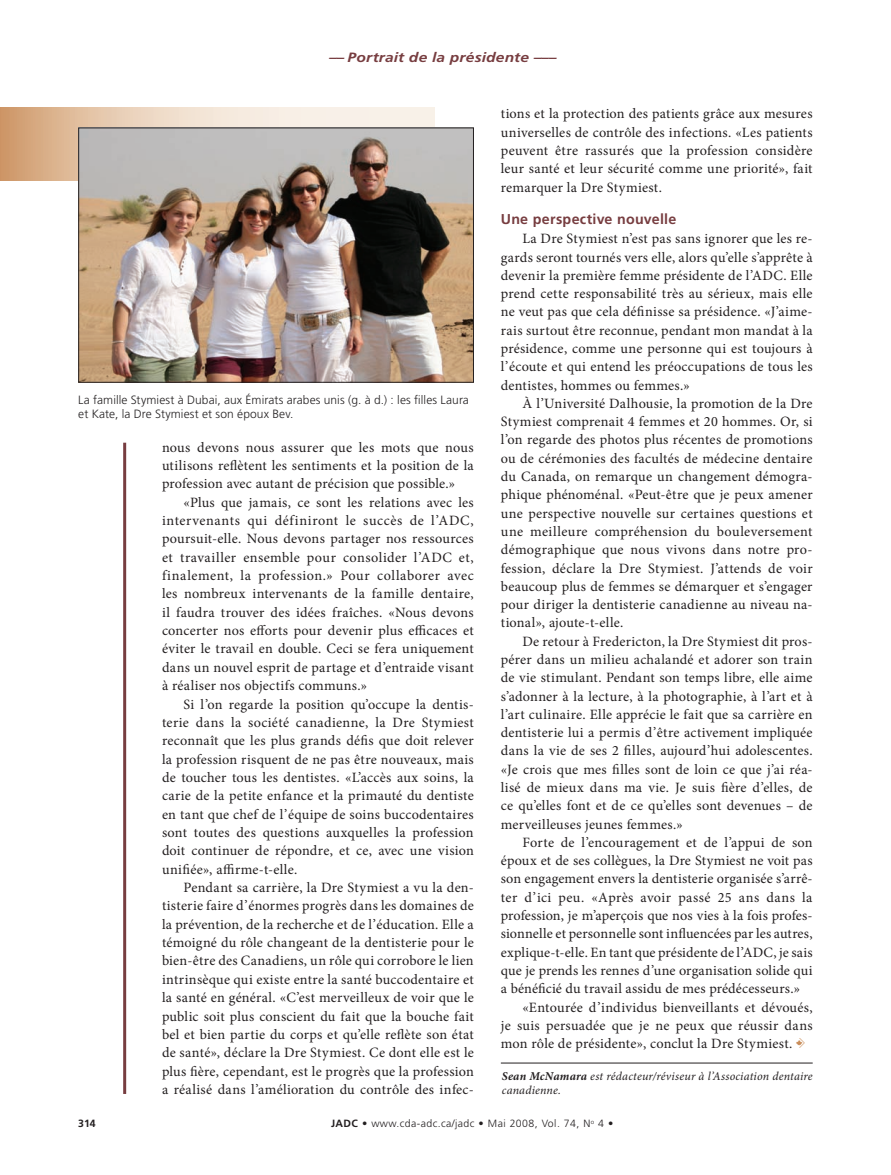
<style>
.page{position:relative;width:891px;height:1175px;background:#fff}
.page>*{position:absolute;margin:0;border:0;box-sizing:border-box;transform-origin:0 0}
.t1{font:14.25px/18.3px "Minion Pro";letter-spacing:.015em;color:#231f20;text-align:justify}
.t2{font:700 14.25px "Frutiger LT Std";letter-spacing:.015em;color:#773d40}
.t3{font:italic 700 13.5px "Frutiger LT Std";letter-spacing:.01em;color:#773d40;scale:1.15 1}
.t4{font:300 12px/14.4px "Frutiger LT Std";letter-spacing:.005em;color:#262324}
.t5{font:italic 12px/13.8px "Minion Pro";letter-spacing:.015em;color:#231f20}
.t6{font:300 10.5px "Frutiger LT Std";letter-spacing:.04em;color:#231f20}
.t7{font:700 10.5px "Frutiger LT Std";color:#231f20}
.s1{font-family:"CDA";color:#c98c58}
.s2{font-weight:700}
</style>
<div class="page">
<hr style="left:501px;top:1062px;width:312px;height:1px;background:#231f20">
<hr style="left:123px;top:442px;width:3px;height:652px;background:#773d40">
<svg style="left:0;top:107px;width:435px;height:73px;background:#e2c7ae"></svg>
<img style="left:80px;top:130px;width:392px;height:250px">
<div style="left:78px;top:128px;width:396px;height:254px;border:1px solid #231f20"></div>
<p class="t3" style="left:329px;top:50px;width:199px">–– Portrait de la présidente –––</p>
<p class="t4" style="left:78px;top:392px;width:392px">La famille Stymiest à Dubai, aux Émirats arabes unis (g. à d.) : les filles Laura et Kate, la Dre Stymiest et son époux Bev.</p>
<p class="t1" style="left:162px;top:438px;width:313px">nous devons nous assurer que les mots que nous utilisons reflètent les sentiments et la position de la profession avec autant de précision que possible.»</p>
<p class="t1" style="left:162px;top:493px;width:313px;text-indent:22px">«Plus que jamais, ce sont les relations avec les intervenants qui définiront le succès de l’ADC, poursuit-elle. Nous devons partager nos ressources et travailler ensemble pour consolider l’ADC et, finalement, la profession.» Pour collaborer avec les nombreux intervenants de la famille dentaire, il faudra trouver des idées fraîches. «Nous devons concerter nos efforts pour devenir plus efficaces et éviter le travail en double. Ceci se fera uniquement dans un nouvel esprit de partage et d’entraide visant à réaliser nos objectifs communs.»</p>
<p class="t1" style="left:162px;top:695px;width:313px;text-indent:22px">Si l’on regarde la position qu’occupe la dentis&shy;terie dans la société canadienne, la Dre Stymiest reconnaît que les plus grands défis que doit relever la profession risquent de ne pas être nouveaux, mais de toucher tous les dentistes. «L’accès aux soins, la carie de la petite enfance et la primauté du dentiste en tant que chef de l’équipe de soins buccodentaires sont toutes des questions auxquelles la profession doit continuer de répondre, et ce, avec une vision unifiée», affirme-t-elle.</p>
<p class="t1" style="left:162px;top:878px;width:313px;text-indent:22px">Pendant sa carrière, la Dre Stymiest a vu la den&shy;tisterie faire d’énormes progrès dans les domaines de la prévention, de la recherche et de l’éducation. Elle a témoigné du rôle changeant de la dentisterie pour le bien-être des Canadiens, un rôle qui corrobore le lien intrinsèque qui existe entre la santé buccodentaire et la santé en général. «C’est merveilleux de voir que le public soit plus conscient du fait que la bouche fait bel et bien partie du corps et qu’elle reflète son état de santé», déclare la Dre Stymiest. Ce dont elle est le plus fière, cependant, est le progrès que la profession a réalisé dans l’amélioration du contrôle des infec-</p>
<p class="t1" style="left:501px;top:105px;width:313px">tions et la protection des patients grâce aux mesures universelles de contrôle des infections. «Les patients peuvent être rassurés que la profession considère leur santé et leur sécurité comme une priorité», fait remarquer la Dre Stymiest.</p>
<p class="t2" style="left:501px;top:210px;width:177px">Une perspective nouvelle</p>
<p class="t1" style="left:501px;top:230px;width:313px;text-indent:22px">La Dre Stymiest n’est pas sans ignorer que les re&shy;gards seront tournés vers elle, alors qu’elle s’apprête à devenir la première femme présidente de l’ADC. Elle prend cette responsabilité très au sérieux, mais elle ne veut pas que cela définisse sa présidence. «J’aime&shy;rais surtout être reconnue, pendant mon mandat à la présidence, comme une personne qui est toujours à l’écoute et qui entend les préoccupations de tous les dentistes, hommes ou femmes.»</p>
<p class="t1" style="left:501px;top:394px;width:313px;text-indent:22px">À l’Université Dalhousie, la promotion de la Dre Stymiest comprenait 4 femmes et 20 hommes. Or, si l’on regarde des photos plus récentes de promotions ou de cérémonies des facultés de médecine dentaire du Canada, on remarque un changement démogra&shy;phique phénoménal. «Peut-être que je peux amener une perspective nouvelle sur certaines questions et une meilleure compréhension du bouleversement démographique que nous vivons dans notre pro&shy;fession, déclare la Dre Stymiest. J’attends de voir beaucoup plus de femmes se démarquer et s’engager pour diriger la dentisterie canadienne au niveau na&shy;tional», ajoute-t-elle.</p>
<p class="t1" style="left:501px;top:632px;width:313px;text-indent:22px">De retour à Fredericton, la Dre Stymiest dit pros&shy;pérer dans un milieu achalandé et adorer son train de vie stimulant. Pendant son temps libre, elle aime s’adonner à la lecture, à la photographie, à l’art et à l’art culinaire. Elle apprécie le fait que sa carrière en dentisterie lui a permis d’être activement impliquée dans la vie de ses 2 filles, aujourd’hui adolescentes. «Je crois que mes filles sont de loin ce que j’ai réa&shy;lisé de mieux dans ma vie. Je suis fière d’elles, de ce qu’elles font et de ce qu’elles sont devenues – de merveilleuses jeunes femmes.»</p>
<p class="t1" style="left:522px;top:833px;width:292px">Forte de l’encouragement et de l’appui de son</p>
<p class="t1" style="left:501px;top:851px;width:313px">époux et de ses collègues, la Dre Stymiest ne voit pas</p>
<p class="t1" style="left:501px;top:869px;width:313px">son engagement envers la dentisterie organisée s’arrê-</p>
<p class="t1" style="left:501px;top:888px;width:313px">ter d’ici peu. «Après avoir passé 25 ans dans la</p>
<p class="t1" style="left:501px;top:906px;width:313px">profession, je m’aperçois que nos vies à la fois profes-</p>
<p class="t1" style="left:501px;top:924px;width:313px">sionnelle et personnelle sont influencées par les autres,</p>
<p class="t1" style="left:501px;top:943px;width:313px">explique-t-elle. En tant que présidente de l’ADC, je sais</p>
<p class="t1" style="left:501px;top:961px;width:313px">que je prends les rennes d’une organisation solide qui</p>
<p class="t1" style="left:501px;top:979px;width:301px">a bénéficié du travail assidu de mes prédécesseurs.»</p>
<p class="t1" style="left:522px;top:997px;width:292px">«Entourée d’individus bienveillants et dévoués,</p>
<p class="t1" style="left:501px;top:1016px;width:313px">je suis persuadée que je ne peux que réussir dans</p>
<p class="t1" style="left:501px;top:1034px;width:306px">mon rôle de présidente», conclut la Dre Stymiest. <span class="s1">a</span></p>
<p class="t5" style="left:502px;top:1069px;width:312px"><span class="s2">Sean McNamara</span> est rédacteur/réviseur à l’Association dentaire canadienne.</p>
<p class="t7" style="left:78px;top:1117px;width:19px">314</p>
<p class="t6" style="left:331px;top:1117px;width:284px"><span class="s2">JADC •</span> www.cda-adc.ca/jadc • Mai 2008, Vol. 74, N<sup>o</sup> 4 •</p>
</div>
